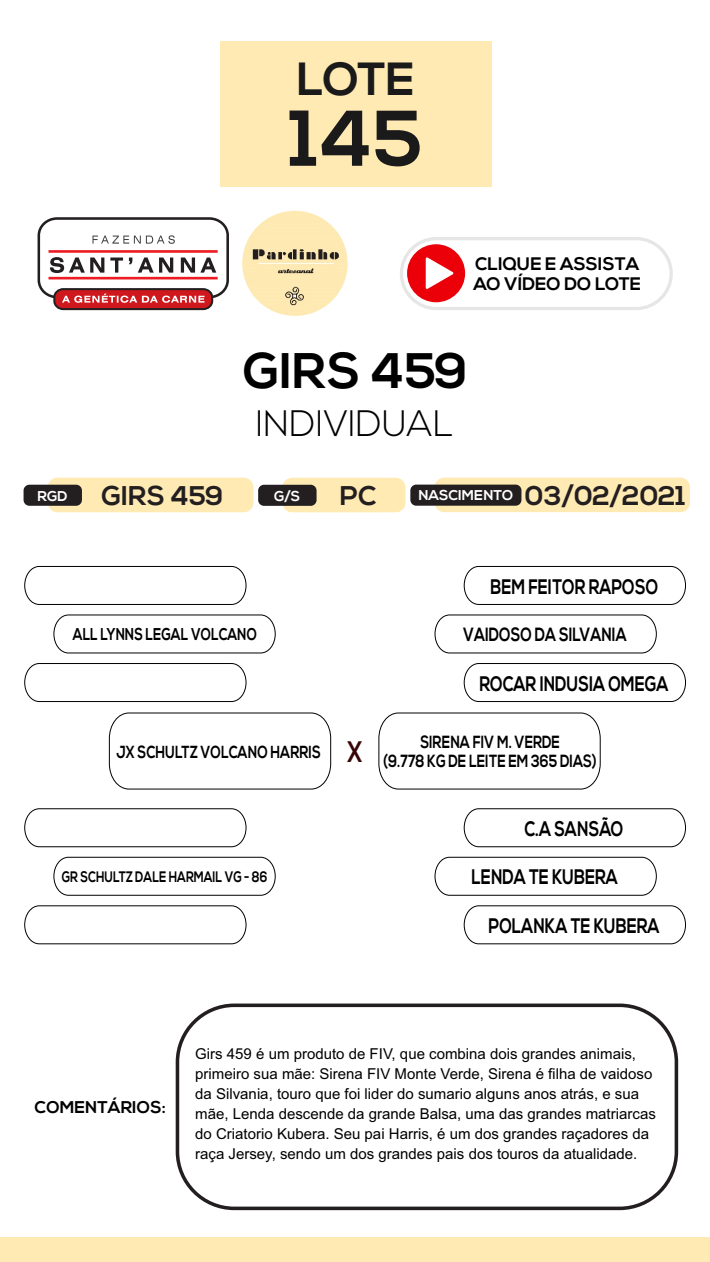
<style>
.page{position:relative;width:710px;height:1262px;background:#fff}
.page>*{position:absolute;margin:0;border:0;box-sizing:border-box;transform-origin:0 0}
.t1{font:700 78.75px "Nexa";color:#1a1a1a}
.t2{font:700 49.75px "Nexa";color:#000}
.t3{font:700 46.38px "Nexa";color:#1a1a1a}
.t4{font:300 36.62px "Nexa";color:#000}
.t5{font:700 27px "Nexa";color:#231f20}
.t6{font:700 21px "Nexa";color:#000;scale:.76 1}
.t7{font:700 19.12px "Nexa";color:#000;scale:.76 1}
.t8{font:700 18.12px/20px "Nexa";color:#000}
.t9{font:700 17.5px/19.4px "Nexa";color:#000;text-align:center;scale:.76 1}
.t10{font:700 17.38px "Nexa";color:#000;scale:.76 1}
.t11{font:700 17px "Nexa";color:#000;scale:.76 1}
.t12{font:700 17px "Nexa";color:#000}
.t13{font:700 15.12px "Nexa";color:#000;scale:.76 1}
.t14{font:15px/20.1px "Arial";color:#000}
.t15{font:700 14.12px "Nexa";color:#fff}
.s1{font-size:27px;color:#231f20}
.s2{font-size:29.62px;color:#380608}
</style>
<div class="page">
<div style="left:399px;top:237px;width:273px;height:73px;background:#e6e6e6;border-radius:37px"></div>
<div style="left:403px;top:240px;width:266px;height:67px;background:#fff;border-radius:33px"></div>
<div style="left:407px;top:244px;width:58px;height:58px;background:#eb0009;border-radius:29px"></div>
<svg style="left:425px;top:257px;width:28px;height:32px"></svg>
<div style="left:48px;top:477px;width:205px;height:35px;background:#ffeab3;border-radius:10px"></div>
<div style="left:24px;top:484px;width:58px;height:21px;background:#231f20;border-radius:6px"></div>
<div style="left:282px;top:477px;width:123px;height:35px;background:#ffeab3;border-radius:10px"></div>
<div style="left:258px;top:484px;width:58px;height:22px;background:#231f20;border-radius:6px"></div>
<div style="left:434px;top:477px;width:255px;height:35px;background:#ffeab3;border-radius:10px"></div>
<div style="left:410px;top:484px;width:111px;height:21px;background:#231f20;border-radius:6px"></div>
<div style="left:220px;top:41px;width:271px;height:145px;background:#ffeab3"></div>
<svg style="left:38px;top:217px;width:191px;height:93px"></svg>
<div style="left:176px;top:1003px;width:502px;height:206px;border:4px solid #231f20;border-radius:57px"></div>
<img style="left:242px;top:211px;width:105px;height:105px;border-radius:50%">
<div style="left:0;top:1237px;width:709px;height:24px;background:#ffeab3"></div>
<svg style="left:434px;top:856px;width:223px;height:40px"></svg>
<svg style="left:463px;top:905px;width:223px;height:39px"></svg>
<svg style="left:463px;top:808px;width:223px;height:39px"></svg>
<svg style="left:378px;top:712px;width:223px;height:78px"></svg>
<svg style="left:434px;top:614px;width:223px;height:40px"></svg>
<svg style="left:463px;top:566px;width:223px;height:39px"></svg>
<svg style="left:463px;top:663px;width:223px;height:39px"></svg>
<svg style="left:53px;top:614px;width:223px;height:40px"></svg>
<svg style="left:24px;top:566px;width:223px;height:39px"></svg>
<svg style="left:24px;top:663px;width:223px;height:39px"></svg>
<svg style="left:108px;top:712px;width:223px;height:78px"></svg>
<svg style="left:24px;top:808px;width:223px;height:39px"></svg>
<svg style="left:53px;top:856px;width:223px;height:40px"></svg>
<svg style="left:24px;top:905px;width:223px;height:39px"></svg>
<h3 class="t3" style="left:296px;top:60px;width:119px">LOTE</h3>
<h1 class="t1" style="left:289px;top:107px;width:134px">145</h1>
<p class="t8" style="left:473px;top:255px;width:169px">CLIQUE E ASSISTA<br>AO VÍDEO DO LOTE</p>
<h2 class="t2" style="left:243px;top:350px;width:226px">GIRS 459</h2>
<h3 class="t4" style="left:256px;top:408px;width:199px">INDIVIDUAL</h3>
<p class="t15" style="left:38px;top:490px;width:31px">RGD</p>
<h3 class="t5" style="left:102px;top:485px;width:123px">GIRS 459</h3>
<p class="t15" style="left:274px;top:490px;width:28px">G/S</p>
<h3 class="t5" style="left:340px;top:485px;width:38px">PC</h3>
<p class="t15" style="left:418px;top:490px;width:268px">NASCIMENTO <span class="s1">03/02/2021</span></p>
<h3 class="t6" style="left:490px;top:577px;width:222px">BEM FEITOR RAPOSO</h3>
<p class="t11" style="left:73px;top:627px;width:244px">ALL LYNNS LEGAL VOLCANO</p>
<p class="t7" style="left:463px;top:627px;width:216px">VAIDOSO DA SILVANIA</p>
<p class="t10" style="left:116px;top:744px;width:325px">JX SCHULTZ VOLCANO HARRIS <span class="s2">X</span></p>
<p class="t13" style="left:62px;top:870px;width:272px">GR SCHULTZ DALE HARMAIL VG - 86</p>
<h3 class="t6" style="left:479px;top:674px;width:250px">ROCAR INDUSIA OMEGA</h3>
<p class="t9" style="left:383px;top:733px;width:282px">SIRENA FIV M. VERDE<br>(9.778 KG DE LEITE EM 365 DIAS)</p>
<h3 class="t6" style="left:524px;top:820px;width:131px">C.A SANSÃO</h3>
<h3 class="t6" style="left:471px;top:868px;width:194px">LENDA TE KUBERA</h3>
<h3 class="t6" style="left:488px;top:917px;width:226px">POLANKA TE KUBERA</h3>
<p class="t12" style="left:35px;top:1100px;width:133px">COMENTÁRIOS:</p>
<p class="t14" style="left:195px;top:1044px;width:462px">Girs 459 é um produto de FIV, que combina dois grandes animais, primeiro sua mãe: Sirena FIV Monte Verde, Sirena é filha de vaidoso da Silvania, touro que foi lider do sumario alguns anos atrás, e sua mãe, Lenda descende da grande Balsa, uma das grandes matriarcas do Criatorio Kubera. Seu pai Harris, é um dos grandes raçadores da raça Jersey, sendo um dos grandes pais dos touros da atualidade.</p>
</div>
